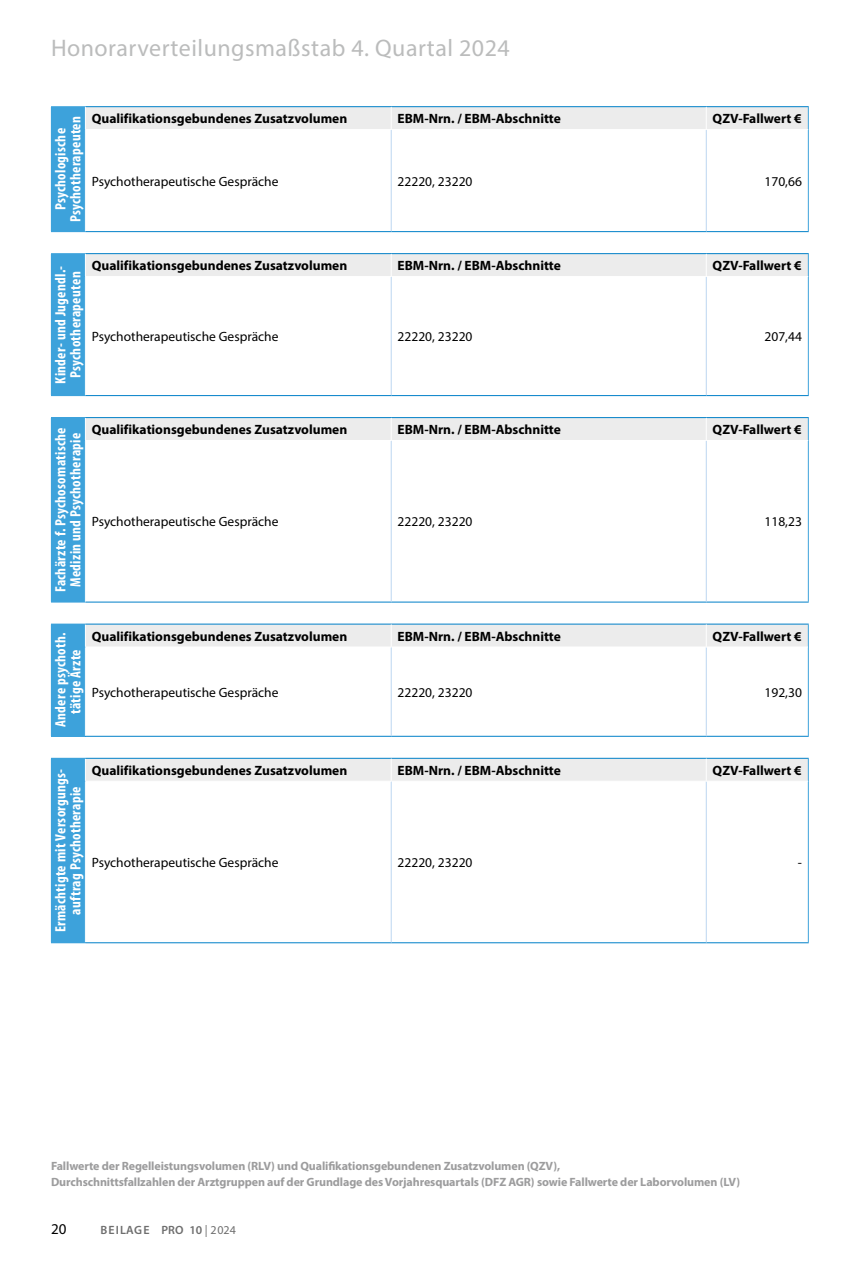
<style>
.page{position:relative;width:859px;height:1263px;background:#fff}
.page>*{position:absolute;margin:0;border:0;box-sizing:border-box;transform-origin:0 0}
.t1{font:24px "Myriad Pro";letter-spacing:.02em;color:#bbbcbc}
.t2{font:700 condensed 15px/15px "Myriad Pro";letter-spacing:.02em;color:#fff;text-align:center}
.t3{font:15px "Myriad Pro";color:#000}
.t4{font:700 13.5px "Myriad Pro";color:#000}
.t5{font:13.5px "Myriad Pro";color:#000}
.t6{font:700 12px/16.5px "Myriad Pro";letter-spacing:-.01em;color:#9c9c9d}
.t7{font:600 12px "Myriad Pro";letter-spacing:.03em;color:#6e6e6e}
.s1{font-weight:400}
</style>
<div class="page">
<div style="left:51px;top:107px;width:34px;height:125px;background:#3da2db"></div>
<hr style="left:85px;top:106px;width:306px;height:1px;background:#0080c8">
<hr style="left:391px;top:106px;width:315px;height:1px;background:#0080c8">
<hr style="left:706px;top:106px;width:103px;height:1px;background:#0080c8">
<hr style="left:85px;top:231px;width:306px;height:1px;background:#0080c8">
<hr style="left:391px;top:231px;width:315px;height:1px;background:#0080c8">
<hr style="left:706px;top:231px;width:103px;height:1px;background:#0080c8">
<hr style="left:808px;top:130px;width:1px;height:101px;background:#3da2db">
<hr style="left:51px;top:106px;width:34px;height:1px;background:#3da2db">
<div style="left:85px;top:107px;width:724px;height:23px;background:#ececec"></div>
<hr style="left:391px;top:129px;width:315px;height:1px;background:#fff">
<hr style="left:391px;top:130px;width:1px;height:101px;background:#bcd6f1">
<hr style="left:706px;top:130px;width:1px;height:101px;background:#bcd6f1">
<hr style="left:85px;top:129px;width:306px;height:1px;background:#fff">
<hr style="left:706px;top:129px;width:102px;height:1px;background:#fff">
<div style="left:51px;top:254px;width:34px;height:142px;background:#3da2db"></div>
<hr style="left:85px;top:253px;width:306px;height:1px;background:#0080c8">
<hr style="left:391px;top:253px;width:315px;height:1px;background:#0080c8">
<hr style="left:706px;top:253px;width:103px;height:1px;background:#0080c8">
<hr style="left:85px;top:395px;width:306px;height:1px;background:#0080c8">
<hr style="left:391px;top:395px;width:315px;height:1px;background:#0080c8">
<hr style="left:706px;top:395px;width:103px;height:1px;background:#0080c8">
<hr style="left:808px;top:276px;width:1px;height:119px;background:#3da2db">
<hr style="left:51px;top:253px;width:34px;height:1px;background:#3da2db">
<div style="left:85px;top:254px;width:724px;height:22px;background:#ececec"></div>
<hr style="left:391px;top:277px;width:1px;height:118px;background:#bcd6f1">
<hr style="left:706px;top:277px;width:1px;height:118px;background:#bcd6f1">
<div style="left:51px;top:418px;width:34px;height:184px;background:#3da2db"></div>
<hr style="left:85px;top:417px;width:306px;height:1px;background:#0080c8">
<hr style="left:391px;top:417px;width:315px;height:1px;background:#0080c8">
<hr style="left:706px;top:417px;width:103px;height:1px;background:#0080c8">
<hr style="left:85px;top:602px;width:306px;height:1px;background:#0080c8">
<hr style="left:391px;top:602px;width:315px;height:1px;background:#0080c8">
<hr style="left:706px;top:602px;width:103px;height:1px;background:#0080c8">
<hr style="left:808px;top:440px;width:1px;height:162px;background:#3da2db">
<hr style="left:51px;top:417px;width:34px;height:1px;background:#3da2db">
<hr style="left:51px;top:602px;width:34px;height:1px;background:#3da2db">
<div style="left:86px;top:418px;width:723px;height:22px;background:#ececec"></div>
<hr style="left:391px;top:441px;width:1px;height:161px;background:#bcd6f1">
<hr style="left:706px;top:441px;width:1px;height:161px;background:#bcd6f1">
<div style="left:51px;top:624px;width:34px;height:112px;background:#3da2db"></div>
<hr style="left:51px;top:736px;width:34px;height:1px;background:#3da2db">
<hr style="left:85px;top:736px;width:306px;height:1px;background:#0080c8">
<hr style="left:391px;top:736px;width:315px;height:1px;background:#0080c8">
<hr style="left:706px;top:736px;width:103px;height:1px;background:#0080c8">
<hr style="left:808px;top:647px;width:1px;height:89px;background:#3da2db">
<svg style="left:85px;top:624px;width:724px;height:23px;background:#e6e9eb"></svg>
<hr style="left:391px;top:647px;width:1px;height:89px;background:#bcd6f1">
<hr style="left:706px;top:647px;width:1px;height:89px;background:#bcd6f1">
<hr style="left:706px;top:647px;width:102px;height:1px;background:#fff">
<div style="left:51px;top:758px;width:34px;height:185px;background:#3da2db"></div>
<hr style="left:85px;top:942px;width:306px;height:1px;background:#0080c8">
<hr style="left:391px;top:942px;width:315px;height:1px;background:#0080c8">
<hr style="left:706px;top:942px;width:103px;height:1px;background:#0080c8">
<hr style="left:808px;top:781px;width:1px;height:161px;background:#3da2db">
<div style="left:85px;top:758px;width:724px;height:23px;background:#ececec"></div>
<hr style="left:391px;top:781px;width:1px;height:161px;background:#bcd6f1">
<hr style="left:706px;top:781px;width:1px;height:161px;background:#bcd6f1">
<hr style="left:706px;top:781px;width:102px;height:1px;background:#fff">
<h1 class="t1" style="left:51px;top:33px;width:460px">Honorarverteilungsmaßstab 4. Quartal 2024</h1>
<p class="t2" style="left:53px;top:222px;width:108px;rotate:-90deg">Psychologische<br>Psychotherapeuten</p>
<p class="t4" style="left:92px;top:110px;width:257px">Qualifikationsgebundenes Zusatzvolumen</p>
<p class="t4" style="left:398px;top:110px;width:165px">EBM-Nrn. / EBM-Abschnitte</p>
<p class="t4" style="left:713px;top:110px;width:90px">QZV-Fallwert €</p>
<p class="t5" style="left:92px;top:173px;width:188px">Psychotherapeutische Gespräche</p>
<p class="t5" style="left:398px;top:173px;width:76px">22220, 23220</p>
<p class="t5" style="left:764px;top:173px;width:39px">170,66</p>
<p class="t2" style="left:53px;top:384px;width:119px;rotate:-90deg">Kinder- und Jugendl.-<br>Psychotherapeuten</p>
<p class="t4" style="left:92px;top:257px;width:257px">Qualifikationsgebundenes Zusatzvolumen</p>
<p class="t4" style="left:398px;top:257px;width:165px">EBM-Nrn. / EBM-Abschnitte</p>
<p class="t4" style="left:713px;top:257px;width:90px">QZV-Fallwert €</p>
<p class="t5" style="left:92px;top:328px;width:188px">Psychotherapeutische Gespräche</p>
<p class="t5" style="left:398px;top:328px;width:76px">22220, 23220</p>
<p class="t5" style="left:764px;top:328px;width:39px">207,44</p>
<p class="t2" style="left:53px;top:592px;width:166px;rotate:-90deg">Fachärzte f. Psychosomatische<br>Medizin und Psychotherapie</p>
<p class="t4" style="left:92px;top:421px;width:257px">Qualifikationsgebundenes Zusatzvolumen</p>
<p class="t4" style="left:398px;top:421px;width:165px">EBM-Nrn. / EBM-Abschnitte</p>
<p class="t4" style="left:713px;top:421px;width:90px">QZV-Fallwert €</p>
<p class="t5" style="left:92px;top:513px;width:188px">Psychotherapeutische Gespräche</p>
<p class="t5" style="left:398px;top:513px;width:76px">22220, 23220</p>
<p class="t5" style="left:764px;top:513px;width:39px">118,23</p>
<p class="t2" style="left:53px;top:727px;width:96px;rotate:-90deg">Andere psychoth. tätige Ärzte</p>
<p class="t4" style="left:92px;top:627px;width:257px">Qualifikationsgebundenes Zusatzvolumen</p>
<p class="t4" style="left:398px;top:627px;width:165px">EBM-Nrn. / EBM-Abschnitte</p>
<p class="t4" style="left:713px;top:627px;width:90px">QZV-Fallwert €</p>
<p class="t5" style="left:92px;top:684px;width:188px">Psychotherapeutische Gespräche</p>
<p class="t5" style="left:398px;top:684px;width:76px">22220, 23220</p>
<p class="t5" style="left:764px;top:684px;width:39px">192,30</p>
<p class="t2" style="left:53px;top:932px;width:165px;rotate:-90deg">Ermächtigte mit Versorgungs&shy;auftrag Psychotherapie</p>
<p class="t4" style="left:92px;top:761px;width:257px">Qualifikationsgebundenes Zusatzvolumen</p>
<p class="t4" style="left:398px;top:761px;width:165px">EBM-Nrn. / EBM-Abschnitte</p>
<p class="t4" style="left:713px;top:761px;width:90px">QZV-Fallwert €</p>
<p class="t5" style="left:92px;top:854px;width:188px">Psychotherapeutische Gespräche</p>
<p class="t5" style="left:398px;top:854px;width:76px">22220, 23220</p>
<p class="t5" style="left:798px;top:854px;width:6px">-</p>
<p class="t6" style="left:51px;top:1157px;width:691px">Fallwerte der Regelleistungsvolumen (RLV) und Qualifikationsgebundenen Zusatzvolumen (QZV),<br>Durchschnittsfallzahlen der Arztgruppen auf der Grundlage des Vorjahresquartals (DFZ AGR) sowie Fallwerte der Laborvolumen (LV)</p>
<p class="t3" style="left:51px;top:1220px;width:17px">20</p>
<p class="t7" style="left:100px;top:1222px;width:137px">BEILAGE PRO 10 <span class="s1">| 2024</span></p>
</div>
